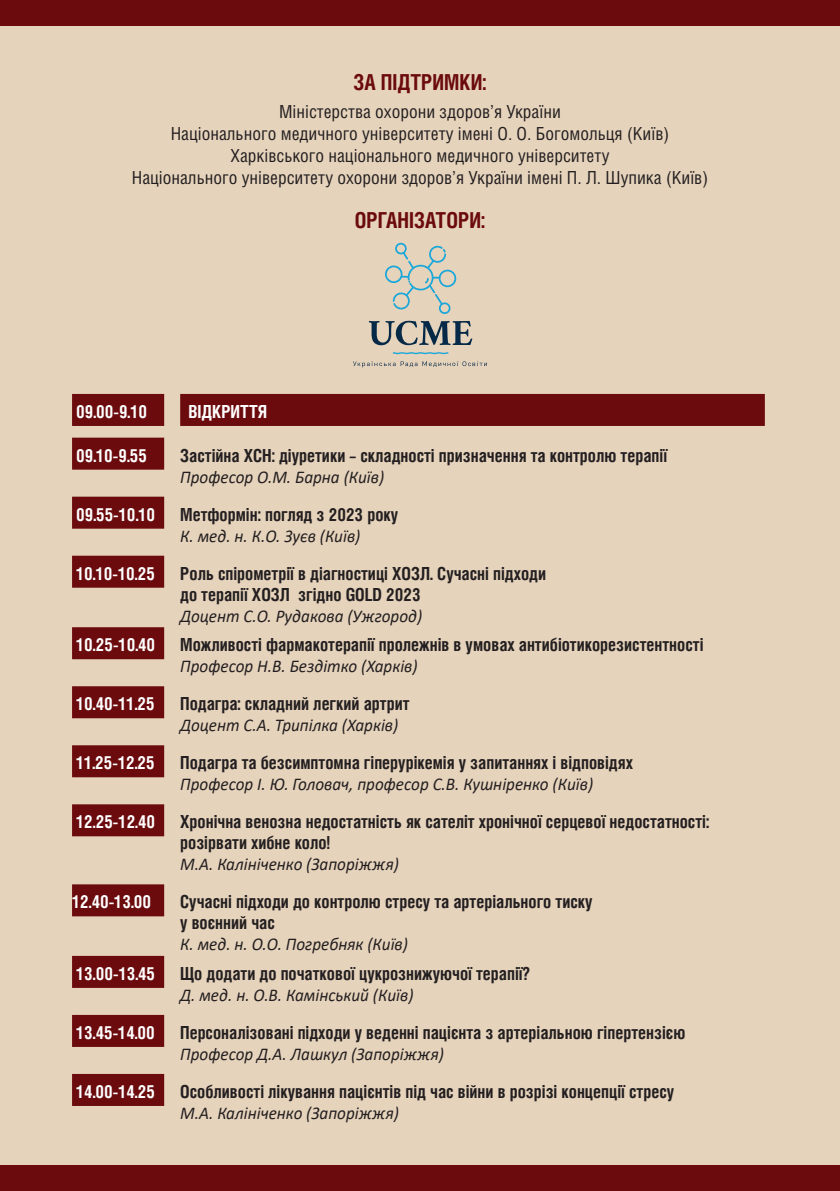
<style>
.page{position:relative;width:840px;height:1191px;background:#fff}
.page>*{position:absolute;margin:0;border:0;box-sizing:border-box;transform-origin:0 0}
.t1{font:700 22px "Helios Cond C";color:#6b0b0d;scale:.95 1}
.t2{font:700 18px/21px "Helios Cond C";color:#231f20;scale:.95 1}
.t3{font:italic 18px "Calibri";color:#231f20;scale:.95 1}
.t4{font:18px/22px "Helios Cond C";color:#231f20;text-align:center}
.t5{font:700 18px "Helios Cond C";color:#fff;scale:.95 1}
</style>
<div class="page">
<div style="left:0;top:0;width:839px;height:1191px;background:#e6d3bc"></div>
<svg style="left:368px;top:321px;width:104px;height:24px"></svg>
<svg style="left:392px;top:352px;width:56px;height:2px"></svg>
<svg style="left:385px;top:243px;width:71px;height:71px"></svg>
<svg style="left:353px;top:361px;width:133px;height:6px"></svg>
<hr style="left:839px;top:0;width:1px;height:1191px;background:#e6d3bc">
<div style="left:0;top:0;width:839px;height:26px;background:#6b0b0d"></div>
<svg style="left:839px;top:0;width:1px;height:26px"></svg>
<div style="left:0;top:1165px;width:839px;height:26px;background:#6b0b0d"></div>
<svg style="left:839px;top:1165px;width:1px;height:26px"></svg>
<div style="left:72px;top:394px;width:92px;height:32px;background:#6b0b0d"></div>
<div style="left:180px;top:394px;width:584px;height:32px;background:#6b0b0d"></div>
<div style="left:72px;top:437px;width:92px;height:32px;background:#6b0b0d"></div>
<div style="left:72px;top:496px;width:92px;height:32px;background:#6b0b0d"></div>
<div style="left:72px;top:555px;width:92px;height:32px;background:#6b0b0d"></div>
<div style="left:72px;top:627px;width:92px;height:32px;background:#6b0b0d"></div>
<div style="left:72px;top:686px;width:92px;height:32px;background:#6b0b0d"></div>
<div style="left:72px;top:745px;width:92px;height:32px;background:#6b0b0d"></div>
<div style="left:72px;top:804px;width:92px;height:32px;background:#6b0b0d"></div>
<div style="left:72px;top:884px;width:92px;height:32px;background:#6b0b0d"></div>
<div style="left:72px;top:956px;width:92px;height:32px;background:#6b0b0d"></div>
<div style="left:72px;top:1015px;width:92px;height:32px;background:#6b0b0d"></div>
<div style="left:72px;top:1074px;width:92px;height:32px;background:#6b0b0d"></div>
<p class="t1" style="left:353px;top:69px;width:141px">ЗА ПІДТРИМКИ:</p>
<p class="t4" style="left:132px;top:100px;width:577px">Міністерства охорони здоров’я України<br>Національного медичного університету імені О. О. Богомольця (Київ)<br>Харківського національного медичного університету<br>Національного університету охорони здоров’я України імені П. Л. Шупика (Київ)</p>
<p class="t1" style="left:355px;top:207px;width:138px">ОРГАНІЗАТОРИ:</p>
<p class="t5" style="left:76px;top:401px;width:76px">09.00-9.10</p>
<p class="t5" style="left:188px;top:401px;width:84px">ВІДКРИТТЯ</p>
<p class="t2" style="left:180px;top:444px;width:513px">Застійна ХСН: діуретики – складності призначення та контролю терапії</p>
<p class="t3" style="left:180px;top:464px;width:216px">Професор О.М. Барна (Київ)</p>
<p class="t2" style="left:180px;top:503px;width:231px">Метформін: погляд з 2023 року</p>
<p class="t3" style="left:180px;top:523px;width:191px">К. мед. н. К.О. Зуєв (Київ)</p>
<p class="t2" style="left:180px;top:562px;width:386px">Роль спірометрії в діагностиці ХОЗЛ. Сучасні підходи до терапії ХОЗЛ згідно GOLD 2023</p>
<p class="t3" style="left:180px;top:603px;width:256px">Доцент С.О. Рудакова (Ужгород)</p>
<p class="t2" style="left:180px;top:634px;width:552px">Можливості фармакотерапії пролежнів в умовах антибіотикорезистентності</p>
<p class="t3" style="left:180px;top:654px;width:251px">Професор Н.В. Бездітко (Харків)</p>
<p class="t2" style="left:180px;top:693px;width:243px">Подагра: складний легкий артрит</p>
<p class="t3" style="left:180px;top:713px;width:231px">Доцент С.А. Трипілка (Харків)</p>
<p class="t2" style="left:180px;top:752px;width:478px">Подагра та безсимптомна гіперурікемія у запитаннях і відповідях</p>
<p class="t3" style="left:180px;top:772px;width:436px">Професор І. Ю. Головач, професор С.В. Кушніренко (Київ)</p>
<p class="t2" style="left:180px;top:811px;width:558px">Хронічна венозна недостатність як сателіт хронічної серцевої недостатності: розірвати хибне коло!</p>
<p class="t3" style="left:180px;top:852px;width:232px">М.А. Калініченко (Запоріжжя)</p>
<p class="t2" style="left:180px;top:891px;width:435px">Сучасні підходи до контролю стресу та артеріального тиску у воєнний час</p>
<p class="t3" style="left:180px;top:932px;width:241px">К. мед. н. О.О. Погребняк (Київ)</p>
<p class="t2" style="left:180px;top:962px;width:369px">Що додати до початкової цукрознижуючої терапії?</p>
<p class="t3" style="left:180px;top:982px;width:247px">Д. мед. н. О.В. Камінський (Київ)</p>
<p class="t2" style="left:180px;top:1021px;width:533px">Персоналізовані підходи у веденні пацієнта з артеріальною гіпертензією</p>
<p class="t3" style="left:180px;top:1041px;width:279px">Професор Д.А. Лашкул (Запоріжжя)</p>
<p class="t2" style="left:180px;top:1080px;width:521px">Особливості лікування пацієнтів під час війни в розрізі концепції стресу</p>
<p class="t3" style="left:180px;top:1100px;width:232px">М.А. Калініченко (Запоріжжя)</p>
<p class="t5" style="left:76px;top:444px;width:76px">09.10-9.55</p>
<p class="t5" style="left:76px;top:503px;width:85px">09.55-10.10</p>
<p class="t5" style="left:76px;top:562px;width:84px">10.10-10.25</p>
<p class="t5" style="left:76px;top:634px;width:85px">10.25-10.40</p>
<p class="t5" style="left:76px;top:693px;width:84px">10.40-11.25</p>
<p class="t5" style="left:76px;top:752px;width:84px">11.25-12.25</p>
<p class="t5" style="left:76px;top:811px;width:85px">12.25-12.40</p>
<p class="t5" style="left:72px;top:891px;width:85px">12.40-13.00</p>
<p class="t5" style="left:76px;top:962px;width:85px">13.00-13.45</p>
<p class="t5" style="left:76px;top:1021px;width:84px">13.45-14.00</p>
<p class="t5" style="left:76px;top:1080px;width:84px">14.00-14.25</p>
</div>
